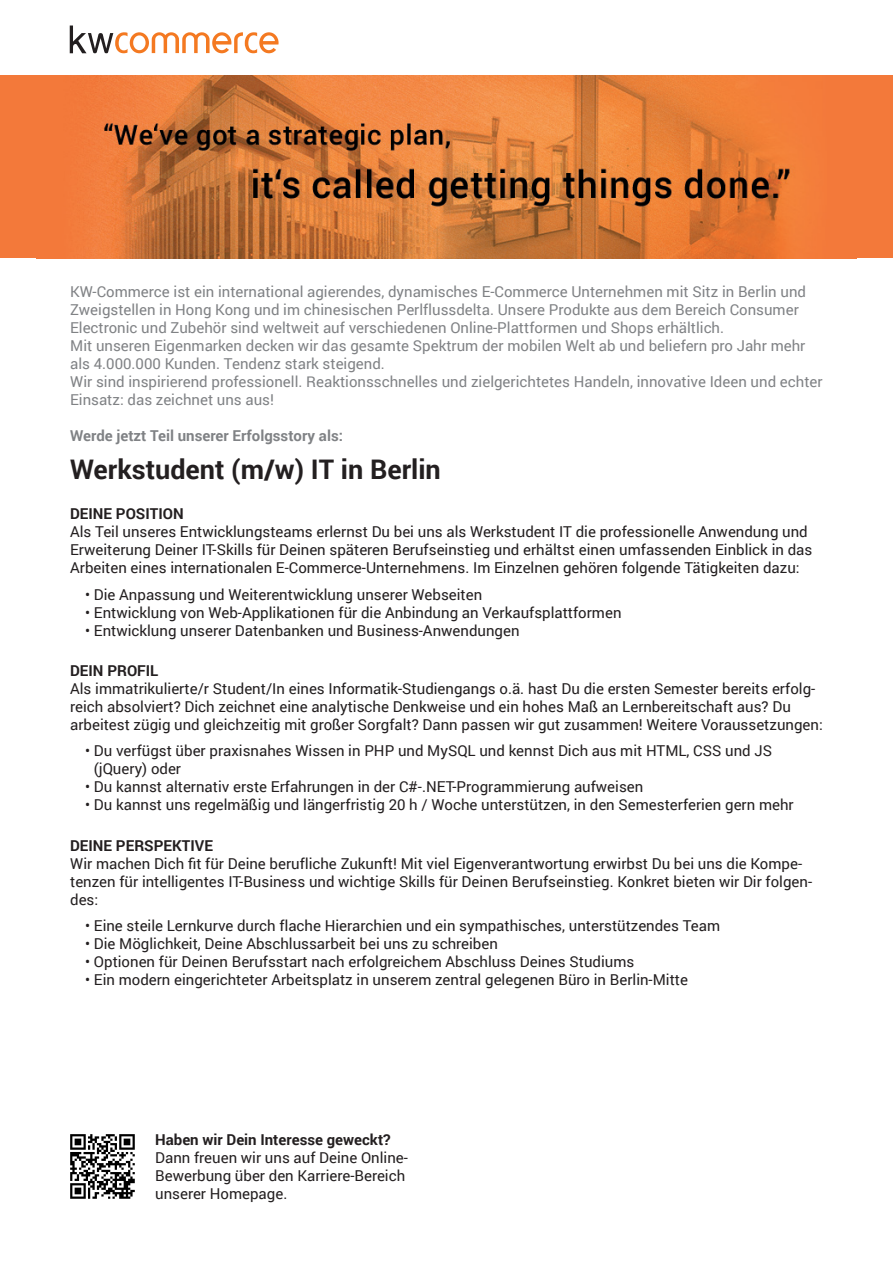
<style>
.page{position:relative;width:893px;height:1263px;background:#fff}
.page>*{position:absolute;margin:0;border:0;box-sizing:border-box;transform-origin:0 0}
.Überschrift{font:700 27px "Roboto";color:#231f20}
.Fließtext{font:15px/18px "Roboto";color:#231f20}
.t1{font:15px/18px "Roboto";color:#808285}
.Unterüberschrift{font:700 15px "Roboto";color:#231f20}
.t2{font:700 15px "Roboto";color:#808285}
</style>
<div class="page">
<div style="left:0;top:75px;width:893px;height:183px;background:#f3793a"></div>
<svg style="left:70px;top:26px;width:209px;height:27px"></svg>
<img style="left:88px;top:75px;width:709px;height:183px">
<svg style="left:70px;top:1134px;width:65px;height:65px"></svg>
<p class="t1" style="left:70px;top:282px;width:737px">KW-Commerce ist ein international agierendes, dynamisches E-Commerce Unternehmen mit Sitz in Berlin und<br>Zweigstellen in Hong Kong und im chinesischen Perlflussdelta. Unsere Produkte aus dem Bereich Consumer<br>Electronic und Zubehör sind weltweit auf verschiedenen Online-Plattformen und Shops erhältlich.</p>
<p class="t1" style="left:70px;top:336px;width:737px">Mit unseren Eigenmarken decken wir das gesamte Spektrum der mobilen Welt ab und beliefern pro Jahr mehr als 4.000.000 Kunden. Tendenz stark steigend.</p>
<p class="t1" style="left:70px;top:372px;width:754px">Wir sind inspirierend professionell. Reaktionsschnelles und zielgerichtetes Handeln, innovative Ideen und echter<br>Einsatz: das zeichnet uns aus!</p>
<p class="t2" style="left:70px;top:425px;width:274px">Werde jetzt Teil unserer Erfolgsstory als:</p>
<p class="Überschrift" style="left:70px;top:450px;width:372px">Werkstudent (m/w) IT in Berlin</p>
<p class="Unterüberschrift" style="left:70px;top:503px;width:115px">DEINE POSITION</p>
<p class="Fließtext" style="left:70px;top:522px;width:744px">Als Teil unseres Entwicklungsteams erlernst Du bei uns als Werkstudent IT die professionelle Anwendung und<br>Erweiterung Deiner IT-Skills für Deinen späteren Berufseinstieg und erhältst einen umfassenden Einblick in das<br>Arbeiten eines internationalen E-Commerce-Unternehmens. Im Einzelnen gehören folgende Tätigkeiten dazu:</p>
<p class="Fließtext" style="left:85px;top:585px;width:399px">• Die Anpassung und Weiterentwicklung unserer Webseiten</p>
<p class="Fließtext" style="left:85px;top:603px;width:538px">• Entwicklung von Web-Applikationen für die Anbindung an Verkaufsplattformen</p>
<p class="Fließtext" style="left:85px;top:621px;width:436px">• Entwicklung unserer Datenbanken und Business-Anwendungen</p>
<p class="Unterüberschrift" style="left:70px;top:660px;width:90px">DEIN PROFIL</p>
<p class="Fließtext" style="left:70px;top:679px;width:754px">Als immatrikulierte/r Student/In eines Informatik-Studiengangs o.ä. hast Du die ersten Semester bereits erfolg&shy;reich absolviert? Dich zeichnet eine analytische Denkweise und ein hohes Maß an Lernbereitschaft aus? Du arbeitest zügig und gleichzeitig mit großer Sorgfalt? Dann passen wir gut zusammen! Weitere Voraussetzungen:</p>
<p class="Fließtext" style="left:94px;top:741px;width:680px;text-indent:-9px">• Du verfügst über praxisnahes Wissen in PHP und MySQL und kennst Dich aus mit HTML, CSS und JS (jQuery) oder</p>
<p class="Fließtext" style="left:85px;top:777px;width:560px">• Du kannst alternativ erste Erfahrungen in der C#-.NET-Programmierung aufweisen</p>
<p class="Fließtext" style="left:85px;top:795px;width:710px">• Du kannst uns regelmäßig und längerfristig 20 h / Woche unterstützen, in den Semesterferien gern mehr</p>
<p class="Unterüberschrift" style="left:70px;top:835px;width:144px">DEINE PERSPEKTIVE</p>
<p class="Fließtext" style="left:70px;top:854px;width:743px">Wir machen Dich fit für Deine berufliche Zukunft! Mit viel Eigenverantwortung erwirbst Du bei uns die Kompe&shy;tenzen für intelligentes IT-Business und wichtige Skills für Deinen Berufseinstieg. Konkret bieten wir Dir folgen&shy;des:</p>
<p class="Fließtext" style="left:85px;top:916px;width:637px">• Eine steile Lernkurve durch flache Hierarchien und ein sympathisches, unterstützendes Team</p>
<p class="Fließtext" style="left:85px;top:934px;width:414px">• Die Möglichkeit, Deine Abschlussarbeit bei uns zu schreiben</p>
<p class="Fließtext" style="left:85px;top:952px;width:551px">• Optionen für Deinen Berufsstart nach erfolgreichem Abschluss Deines Studiums</p>
<p class="Fließtext" style="left:85px;top:970px;width:604px">• Ein modern eingerichteter Arbeitsplatz in unserem zentral gelegenen Büro in Berlin-Mitte</p>
<p class="Unterüberschrift" style="left:155px;top:1129px;width:237px">Haben wir Dein Interesse geweckt?</p>
<p class="Fließtext" style="left:155px;top:1148px;width:254px">Dann freuen wir uns auf Deine Online-<br>Bewerbung über den Karriere-Bereich unserer Homepage.</p>
</div>
